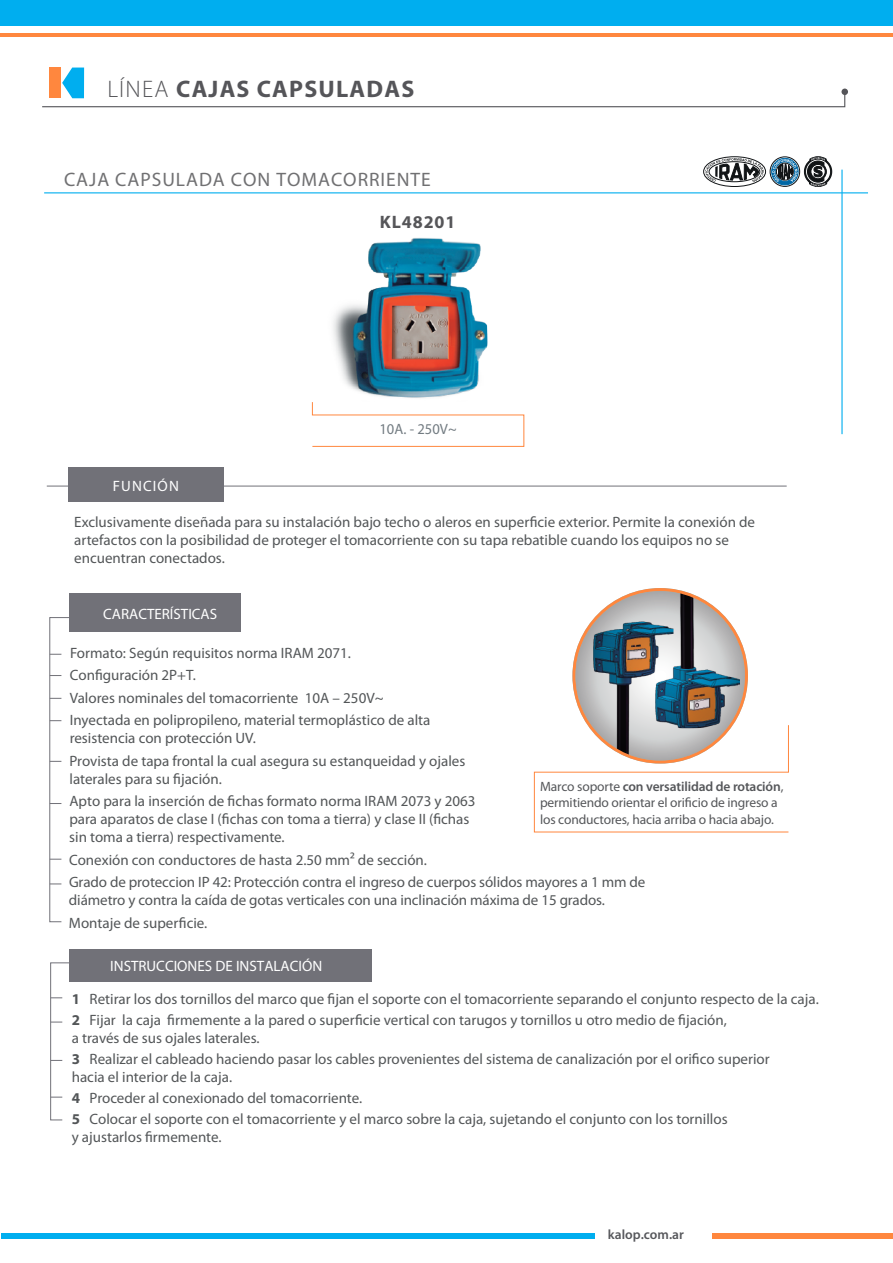
<style>
.page{position:relative;width:893px;height:1263px;background:#fff}
.page>*{position:absolute;margin:0;border:0;box-sizing:border-box;transform-origin:0 0}
.t1{font:700 24px "Myriad Pro";letter-spacing:.05em;color:#555559}
.t2{font:19.5px "Myriad Pro";letter-spacing:.05em;color:#707072}
.t3{font:700 18px "Myriad Pro";letter-spacing:.05em;color:#565659}
.t4{font:15px/22.5px "Myriad Pro";color:#535658}
.t5{font:15px "Myriad Pro";color:#fff}
.t6{font:15px "Myriad Pro";letter-spacing:.005em;color:#737c82}
.t7{font:15px "Myriad Pro";letter-spacing:.075em;color:#fff}
.t8{font:13.5px/16.5px "Myriad Pro";letter-spacing:-.01em;color:#55575a}
.t9{font:600 13.5px "Myriad Pro";color:#56575b}
.s1{font-weight:300}
.s2{font-weight:600}
.s3{font-weight:700}
</style>
<div class="page">
<div style="left:49px;top:67px;width:12px;height:31px;background:#ff873e"></div>
<div style="left:0;top:0;width:893px;height:26px;background:#00aeef"></div>
<hr style="left:0;top:33px;width:893px;height:4px;background:#ff873e">
<svg style="left:42px;top:68px;width:804px;height:40px"></svg>
<div style="left:841px;top:89px;width:7px;height:6px;background:#555559;border-radius:50%"></div>
<div style="left:1px;top:1233px;width:593px;height:6px;background:#00aeef"></div>
<div style="left:713px;top:1233px;width:180px;height:6px;background:#ff873e"></div>
<svg style="left:49px;top:617px;width:21px;height:305px"></svg>
<div style="left:70px;top:593px;width:171px;height:39px;background:#717178"></div>
<div style="left:69px;top:949px;width:303px;height:33px;background:#717178"></div>
<svg style="left:50px;top:962px;width:19px;height:159px"></svg>
<svg style="left:312px;top:402px;width:213px;height:45px"></svg>
<img style="left:333px;top:238px;width:155px;height:160px">
<svg style="left:804px;top:157px;width:28px;height:30px"></svg>
<div style="left:770px;top:157px;width:30px;height:30px;border:1px solid #111416;border-radius:50%"></div>
<svg style="left:771px;top:158px;width:27px;height:27px"></svg>
<div style="left:703px;top:157px;width:63px;height:30px;border:1px solid #111416;border-radius:50%"></div>
<svg style="left:705px;top:156px;width:59px;height:26px"></svg>
<svg style="left:534px;top:724px;width:255px;height:109px"></svg>
<img style="left:593px;top:730px;width:32px;height:25px">
<img style="left:684px;top:591px;width:56px;height:137px">
<svg style="left:574px;top:589px;width:172px;height:173px;background:#909597"></svg>
<hr style="left:44px;top:192px;width:824px;height:1px;background:#00aeef">
<hr style="left:841px;top:170px;width:2px;height:264px;background:#00aeef">
<hr style="left:47px;top:486px;width:740px;height:1px;background:#717178">
<div style="left:69px;top:467px;width:155px;height:35px;background:#717178"></div>
<h1 class="t1" style="left:107px;top:75px;width:308px"><span class="s1">LÍNEA</span> CAJAS CAPSULADAS</h1>
<h2 class="t2" style="left:64px;top:169px;width:368px">CAJA CAPSULADA CON TOMACORRIENTE</h2>
<p class="t3" style="left:380px;top:212px;width:77px">KL48201</p>
<p class="t7" style="left:113px;top:478px;width:68px">FUNCIÓN</p>
<p class="t6" style="left:379px;top:421px;width:79px">10A. - 250V~</p>
<p class="t4" style="left:74px;top:513px;width:682px;line-height:18px">Exclusivamente diseñada para su instalación bajo techo o aleros en superficie exterior. Permite la conexión de artefactos con la posibilidad de proteger el tomacorriente con su tapa rebatible cuando los equipos no se encuentran conectados.</p>
<p class="t5" style="left:103px;top:605px;width:116px">CARACTERÍSTICAS</p>
<p class="t4" style="left:70px;top:641px;width:362px">Formato: Según requisitos norma IRAM 2071.<br>Configuración 2P+T.<br>Valores nominales del tomacorriente 10A – 250V~ Inyectada en polipropileno, material termoplástico de alta</p>
<p class="t4" style="left:70px;top:727px;width:397px">resistencia con protección UV.<br>Provista de tapa frontal la cual asegura su estanqueidad y ojales</p>
<p class="t4" style="left:69px;top:767px;width:408px">laterales para su fijación.<br>Apto para la inserción de fichas formato norma IRAM 2073 y 2063</p>
<p class="t4" style="left:69px;top:810px;width:402px;line-height:18px">para aparatos de clase I (fichas con toma a tierra) y clase II (fichas sin toma a tierra) respectivamente.</p>
<p class="t4" style="left:69px;top:848px;width:578px">Conexión con conductores de hasta 2.50 mm² de sección.<br>Grado de proteccion IP 42: Protección contra el ingreso de cuerpos sólidos mayores a 1 mm de</p>
<p class="t4" style="left:69px;top:889px;width:538px">diámetro y contra la caída de gotas verticales con una inclinación máxima de 15 grados.<br>Montaje de superficie.</p>
<p class="t8" style="left:540px;top:778px;width:245px">Marco soporte <span class="s2">con versatilidad de rotación</span>, permitiendo orientar el orificio de ingreso a los conductores, hacia arriba o hacia abajo.</p>
<p class="t5" style="left:110px;top:958px;width:214px">INSTRUCCIONES DE INSTALACIÓN</p>
<p class="t4" style="left:72px;top:988px;width:749px;line-height:21px"><span class="s3">1</span> Retirar los dos tornillos del marco que fijan el soporte con el tomacorriente separando el conjunto respecto de la caja.<br><span class="s3">2</span> Fijar la caja firmemente a la pared o superficie vertical con tarugos y tornillos u otro medio de fijación,</p>
<p class="t4" style="left:72px;top:1027px;width:699px;line-height:21px">a través de sus ojales laterales.<br><span class="s3">3</span> Realizar el cableado haciendo pasar los cables provenientes del sistema de canalización por el orifico superior</p>
<p class="t4" style="left:72px;top:1066px;width:657px;line-height:21px">hacia el interior de la caja.<br><span class="s3">4</span> Proceder al conexionado del tomacorriente.<br><span class="s3">5</span> Colocar el soporte con el tomacorriente y el marco sobre la caja, sujetando el conjunto con los tornillos</p>
<p class="t4" style="left:72px;top:1125px;width:151px">y ajustarlos firmemente.</p>
<p class="t9" style="left:608px;top:1227px;width:77px">kalop.com.ar</p>
</div>
